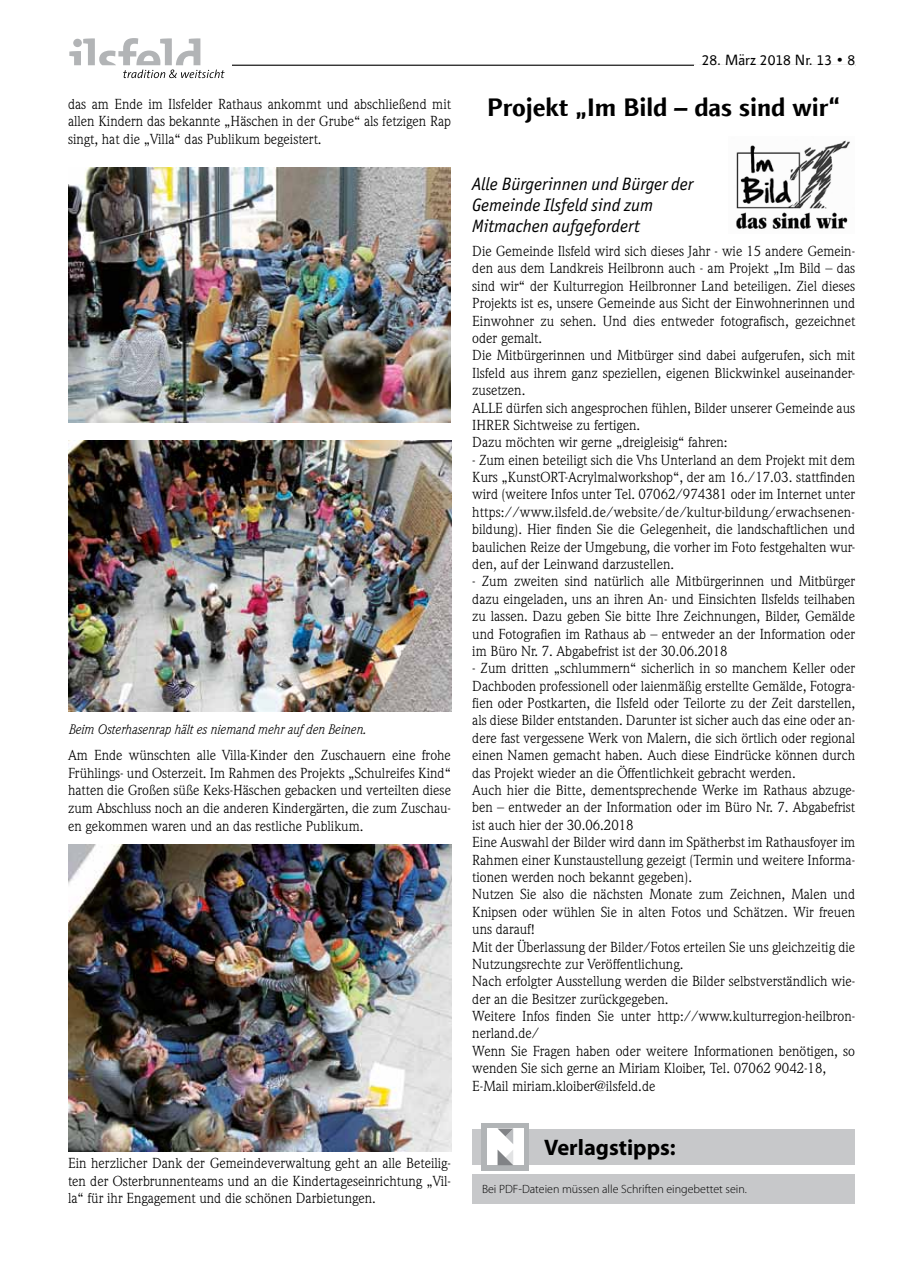
<style>
.page{position:relative;width:902px;height:1280px;background:#fff}
.page>*{position:absolute;margin:0;border:0;box-sizing:border-box;transform-origin:0 0}
.t1{font:700 25.5px "Linotype Finnegan";color:#000}
.t2{font:700 22.5px "Myriad Pro";color:#000}
.t3{font:18px/21.1px "Officina San ITC Book Ital OS";color:#000}
.t4{font:15px "Linotype Finnegan";color:#000}
.t5{font:14.25px/17.4px "Weidemann";color:#000;text-align:justify}
.t6{font:italic 13.5px "Weidemann";color:#000;scale:.93 1}
.t7{font:300 12px "Myriad Pro";color:#000}
.s1{color:#fff}
</style>
<div class="page">
<img style="left:68px;top:167px;width:383px;height:256px">
<img style="left:68px;top:440px;width:383px;height:271px">
<img style="left:68px;top:844px;width:383px;height:307px">
<img style="left:736px;top:140px;width:114px;height:89px">
<div style="left:472px;top:1129px;width:383px;height:35px;background:#c7c8ca"></div>
<div style="left:481px;top:1123px;width:48px;height:48px;background:#b1b4b6"></div>
<div style="left:487px;top:1128px;width:36px;height:37px;background:#fff"></div>
<svg style="left:497px;top:1128px;width:16px;height:37px"></svg>
<div style="left:472px;top:1174px;width:382px;height:29px;background:#c7c8ca"></div>
<hr style="left:232px;top:65px;width:623px;height:1px;background:#000">
<div style="left:694px;top:64px;width:161px;height:5px;background:#fff"></div>
<svg style="left:69px;top:38px;width:155px;height:40px"></svg>
<p class="t5" style="left:68px;top:95px;width:384px">das am Ende im Ilsfelder Rathaus ankommt und abschließend mit allen Kindern das bekannte „Häschen in der Grube“ als fetzigen Rap singt, hat die „Villa“ das Publikum begeistert.</p>
<p class="t6" style="left:68px;top:721px;width:321px">Beim Osterhasenrap hält es niemand mehr auf den Beinen.</p>
<p class="t5" style="left:68px;top:746px;width:384px">Am Ende wünschten alle Villa-Kinder den Zuschauern eine frohe Frühlings- und Osterzeit. Im Rahmen des Projekts „Schulreifes Kind“ hatten die Großen süße Keks-Häschen gebacken und verteilten diese zum Abschluss noch an die anderen Kindergärten, die zum Zuschau&shy;en gekommen waren und an das restliche Publikum.</p>
<p class="t5" style="left:68px;top:1154px;width:384px">Ein herzlicher Dank der Gemeindeverwaltung geht an alle Beteilig&shy;ten der Osterbrunnenteams und an die Kindertageseinrichtung „Vil&shy;la“ für ihr Engagement und die schönen Darbietungen.</p>
<p class="t4" style="left:694px;top:51px;width:163px"><span class="s1">0</span>28. März 2018 Nr. 13 • 8</p>
<h1 class="t1" style="left:487px;top:93px;width:355px">Projekt „Im Bild – das sind wir“</h1>
<p class="t3" style="left:472px;top:173px;width:222px">Alle Bürgerinnen und Bürger der<br>Gemeinde Ilsfeld sind zum<br>Mitmachen aufgefordert</p>
<p class="t5" style="left:472px;top:242px;width:384px;text-align:left">Die Gemeinde Ilsfeld wird sich dieses Jahr - wie 15 andere Gemein&shy;den aus dem Landkreis Heilbronn auch - am Projekt „Im Bild – das sind wir“ der Kulturregion Heilbronner Land beteiligen. Ziel dieses Projekts ist es, unsere Gemeinde aus Sicht der Einwohnerinnen und Einwohner zu sehen. Und dies entweder fotografisch, gezeichnet oder gemalt.<br>Die Mitbürgerinnen und Mitbürger sind dabei aufgerufen, sich mit Ilsfeld aus ihrem ganz speziellen, eigenen Blickwinkel auseinander&shy;zusetzen.<br>ALLE dürfen sich angesprochen fühlen, Bilder unserer Gemeinde aus IHRER Sichtweise zu fertigen.<br>Dazu möchten wir gerne „dreigleisig“ fahren:</p>
<p class="t5" style="left:472px;top:451px;width:384px">- Zum einen beteiligt sich die Vhs Unterland an dem Projekt mit dem Kurs „KunstORT-Acrylmalworkshop“, der am 16./17.03. stattfinden wird (weitere Infos unter Tel. 07062/974381 oder im Internet unter https://www.ilsfeld.de/website/de/kultur-bildung/erwachsenen&shy;bildung). Hier finden Sie die Gelegenheit, die landschaftlichen und baulichen Reize der Umgebung, die vorher im Foto festgehalten wur&shy;den, auf der Leinwand darzustellen.</p>
<p class="t5" style="left:472px;top:573px;width:384px">- Zum zweiten sind natürlich alle Mitbürgerinnen und Mitbürger dazu eingeladen, uns an ihren An- und Einsichten Ilsfelds teilhaben zu lassen. Dazu geben Sie bitte Ihre Zeichnungen, Bilder, Gemälde und Fotografien im Rathaus ab – entweder an der Information oder im Büro Nr. 7. Abgabefrist ist der 30.06.2018</p>
<p class="t5" style="left:472px;top:660px;width:384px;text-align:left">- Zum dritten „schlummern“ sicherlich in so manchem Keller oder Dachboden professionell oder laienmäßig erstellte Gemälde, Fotogra&shy;fien oder Postkarten, die Ilsfeld oder Teilorte zu der Zeit darstellen, als diese Bilder entstanden. Darunter ist sicher auch das eine oder an&shy;dere fast vergessene Werk von Malern, die sich örtlich oder regional einen Namen gemacht haben. Auch diese Eindrücke können durch das Projekt wieder an die Öffentlichkeit gebracht werden.<br>Auch hier die Bitte, dementsprechende Werke im Rathaus abzuge&shy;ben – entweder an der Information oder im Büro Nr. 7. Abgabefrist ist auch hier der 30.06.2018<br>Eine Auswahl der Bilder wird dann im Spätherbst im Rathausfoyer im Rahmen einer Kunstaustellung gezeigt (Termin und weitere Informa&shy;tionen werden noch bekannt gegeben).<br>Nutzen Sie also die nächsten Monate zum Zeichnen, Malen und Knipsen oder wühlen Sie in alten Fotos und Schätzen. Wir freuen uns darauf!<br>Mit der Überlassung der Bilder/Fotos erteilen Sie uns gleichzeitig die Nutzungsrechte zur Veröffentlichung.<br>Nach erfolgter Ausstellung werden die Bilder selbstverständlich wie&shy;der an die Besitzer zurückgegeben.<br>Weitere Infos finden Sie unter http://www.kulturregion-heilbron&shy;nerland.de/<br>Wenn Sie Fragen haben oder weitere Informationen benötigen, so wenden Sie sich gerne an Miriam Kloiber, Tel. 07062 9042-18, E-Mail miriam.kloiber@ilsfeld.de</p>
<h2 class="t2" style="left:544px;top:1133px;width:133px">Verlagstipps:</h2>
<p class="t7" style="left:482px;top:1183px;width:266px">Bei PDF-Dateien müssen alle Schriften eingebettet sein.</p>
</div>
